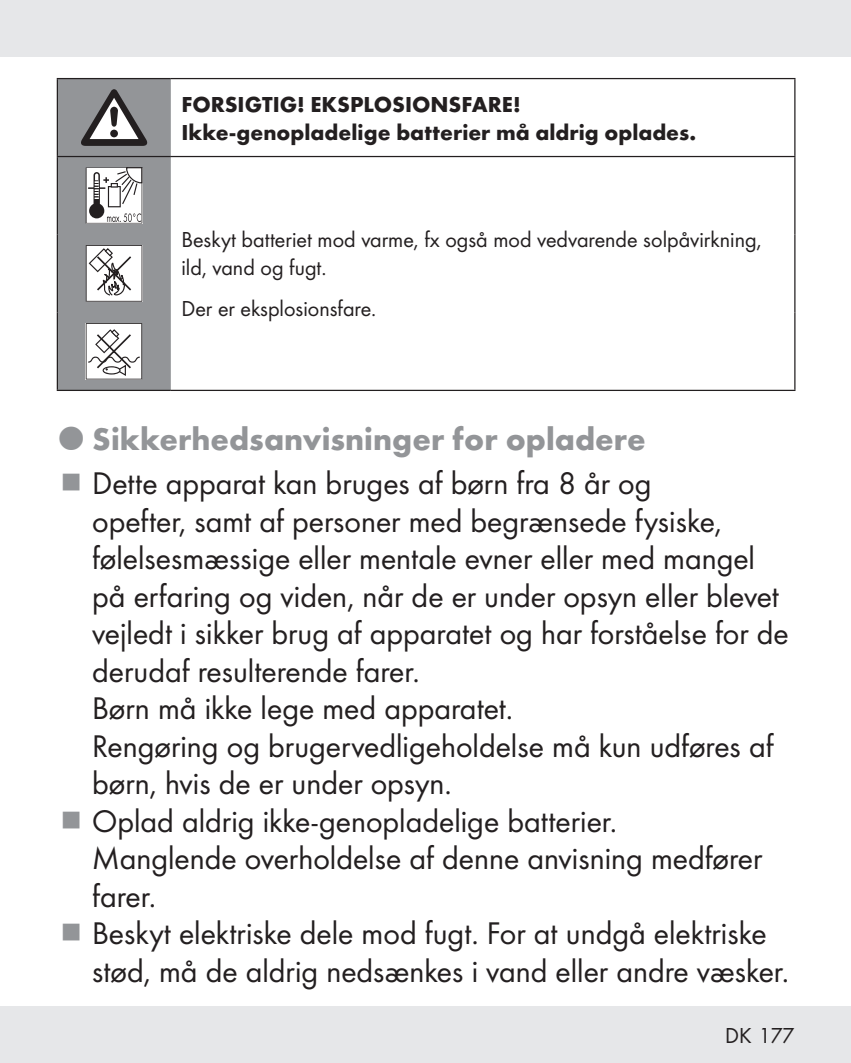
<style>
.page{position:relative;width:851px;height:1063px;background:#fff}
.page>*{position:absolute;margin:0;border:0;box-sizing:border-box;transform-origin:0 0}
.t1{font:32.5px/37.5px "Futura Boo";color:#231f20}
.t2{font:700 32.5px "Futura";color:#939598}
.t3{font:22.5px/27.5px "Futura Boo";color:#231f20}
.t4{font:700 22.5px/27.5px "Futura";color:#231f20}
</style>
<div class="page">
<div style="left:0;top:1006px;width:850px;height:57px;background:#e6e7e9"></div>
<div style="left:0;top:0;width:850px;height:57px;background:#e6e7e9"></div>
<hr style="left:57px;top:78px;width:114px;height:1px;background:#231f20">
<hr style="left:171px;top:156px;width:624px;height:1px;background:#231f20">
<hr style="left:171px;top:390px;width:624px;height:1px;background:#231f20">
<hr style="left:171px;top:78px;width:624px;height:1px;background:#231f20">
<hr style="left:794px;top:79px;width:1px;height:77px;background:#231f20">
<hr style="left:794px;top:157px;width:1px;height:77px;background:#231f20">
<hr style="left:794px;top:234px;width:1px;height:78px;background:#231f20">
<hr style="left:794px;top:312px;width:1px;height:78px;background:#231f20">
<hr style="left:57px;top:390px;width:114px;height:1px;background:#231f20">
<svg style="left:57px;top:79px;width:114px;height:311px"></svg>
<p class="t4" style="left:181px;top:89px;width:516px">FORSIGTIG! EKSPLOSIONSFARE!<br>Ikke-genopladelige batterier må aldrig oplades.</p>
<p class="t3" style="left:181px;top:225px;width:581px">Beskyt batteriet mod varme, fx også mod vedvarende solpåvirkning, ild, vand og fugt.</p>
<p class="t3" style="left:181px;top:294px;width:196px">Der er eksplosionsfare.</p>
<p class="t2" style="left:92px;top:415px;width:555px">Sikkerhedsanvisninger for opladere</p>
<p class="t1" style="left:92px;top:463px;width:698px">Dette apparat kan bruges af børn fra 8 år og<br>opefter, samt af personer med begrænsede fysiske, følelsesmæssige eller mentale evner eller med mangel på erfaring og viden, når de er under opsyn eller blevet vejledt i sikker brug af apparatet og har forståelse for de derudaf resulterende farer.<br>Børn må ikke lege med apparatet.<br>Rengøring og brugervedligeholdelse må kun udføres af børn, hvis de er under opsyn.<br>Oplad aldrig ikke-genopladelige batterier.<br>Manglende overholdelse af denne anvisning medfører farer.<br>Beskyt elektriske dele mod fugt. For at undgå elektriske stød, må de aldrig nedsænkes i vand eller andre væsker.</p>
<p class="t3" style="left:725px;top:1020px;width:70px">DK 177</p>
</div>
